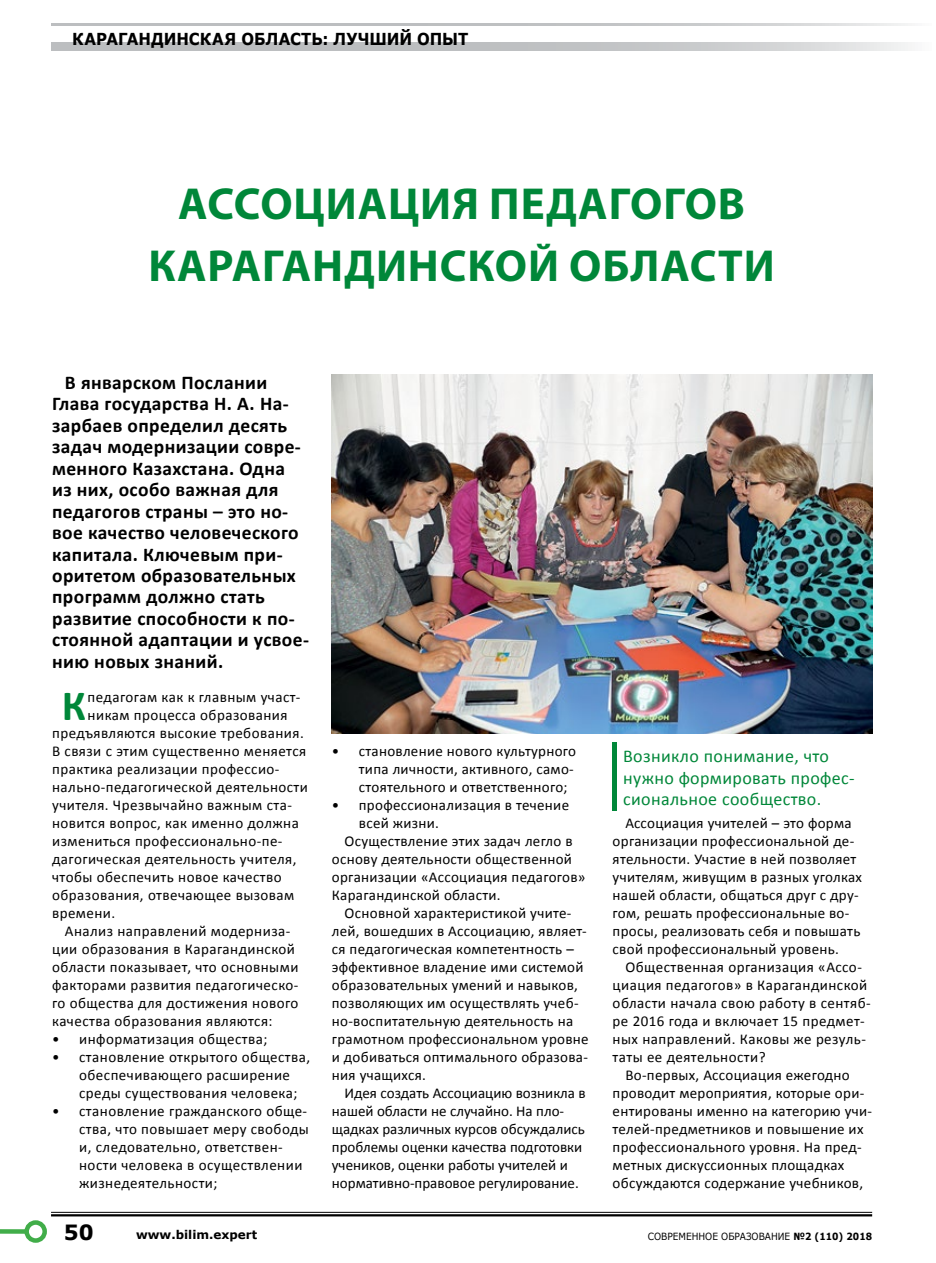
<style>
.page{position:relative;width:936px;height:1263px;background:#fff}
.page>*{position:absolute;margin:0;border:0;box-sizing:border-box;transform-origin:0 0}
.t1{font:700 45px/61.5px "Myriad Pro";letter-spacing:.02em;color:#008739;text-align:center}
.t2{font:700 43.35px "Calibri";color:#008739}
.t3{font:700 21px "Verdana";color:#000}
.t4{font:700 19.5px/21.5px "Calibri";letter-spacing:.02em;color:#000}
.t5{font:18px/21.6px "Calibri";letter-spacing:.02em;color:#008739}
.t6{font:700 16.5px "Verdana";color:#000;scale:.91 1}
.t7{font:15px/18px "Calibri";letter-spacing:.02em;color:#000}
.t8{font:15px "Calibri";color:#000}
.t9{font:700 12px "Verdana";color:#000}
.t10{font:9.9px "Verdana";color:#000;scale:.91 1}
.s1{font-weight:700}
</style>
<div class="page">
<div style="left:612px;top:742px;width:5px;height:69px;background:#008739"></div>
<img style="left:332px;top:374px;width:540px;height:359px">
<hr style="left:51px;top:1212px;width:821px;height:1px;background:#000">
<hr style="left:51px;top:1214px;width:821px;height:2px;background:#000">
<svg style="left:51px;top:43px;width:857px;height:8px;background:#c5c6c8"></svg>
<div style="left:0;top:1229px;width:27px;height:5px;background:#41ad49"></div>
<div style="left:24px;top:1220px;width:23px;height:23px;border:4px solid #41ad49;border-radius:50%"></div>
<hr style="left:51px;top:23px;width:880px;height:3px;background:#bcbec0">
<p class="t6" style="left:72px;top:27px;width:437px">КАРАГАНДИНСКАЯ ОБЛАСТЬ: ЛУЧШИЙ ОПЫТ</p>
<h1 class="t1" style="left:148px;top:172px;width:628px">АССОЦИАЦИЯ ПЕДАГОГОВ<br>КАРАГАНДИНСКОЙ ОБЛАСТИ</h1>
<p class="t4" style="left:52px;top:372px;width:258px;text-indent:13px">В январском Послании<br>Глава государства Н. А. На&shy;зарбаев определил десять задач модернизации совре&shy;менного Казахстана. Одна из них, особо важная для педагогов страны – это но&shy;вое качество человеческого капитала. Ключевым при&shy;оритетом образовательных программ должно стать развитие способности к по&shy;стоянной адаптации и усвое&shy;нию новых знаний.</p>
<h2 class="t2" style="left:62px;top:678px;width:26px">К</h2>
<p class="t7" style="left:88px;top:688px;width:214px">педагогам как к главным участ-</p>
<p class="t7" style="left:88px;top:706px;width:201px">никам процесса образования</p>
<p class="t7" style="left:52px;top:724px;width:253px">предъявляются высокие требования.</p>
<p class="t7" style="left:52px;top:742px;width:256px">В связи с этим существенно меняется</p>
<p class="t7" style="left:52px;top:760px;width:229px">практика реализации профессио-</p>
<p class="t7" style="left:52px;top:778px;width:257px">нально-педагогической деятельности</p>
<p class="t7" style="left:52px;top:796px;width:241px">учителя. Чрезвычайно важным ста-</p>
<p class="t7" style="left:52px;top:814px;width:248px">новится вопрос, как именно должна</p>
<p class="t7" style="left:52px;top:832px;width:232px">измениться профессионально-пе-</p>
<p class="t7" style="left:52px;top:850px;width:246px">дагогическая деятельность учителя,</p>
<p class="t7" style="left:52px;top:868px;width:231px">чтобы обеспечить новое качество</p>
<p class="t7" style="left:52px;top:886px;width:244px">образования, отвечающее вызовам</p>
<p class="t7" style="left:52px;top:904px;width:65px">времени.</p>
<p class="t7" style="left:65px;top:922px;width:227px">Анализ направлений модерниза-</p>
<p class="t7" style="left:52px;top:940px;width:244px">ции образования в Карагандинской</p>
<p class="t7" style="left:52px;top:958px;width:248px">области показывает, что основными</p>
<p class="t7" style="left:52px;top:976px;width:248px">факторами развития педагогическо-</p>
<p class="t7" style="left:52px;top:994px;width:248px">го общества для достижения нового</p>
<p class="t7" style="left:52px;top:1012px;width:222px">качества образования являются:</p>
<p class="t7" style="left:52px;top:1030px;width:217px">• информатизация общества;</p>
<p class="t7" style="left:79px;top:1048px;width:232px;text-indent:-27px">• становление открытого общества, обеспечивающего расширение среды существования человека;</p>
<p class="t7" style="left:79px;top:1102px;width:231px;text-indent:-27px">• становление гражданского обще&shy;ства, что повышает меру свободы и, следовательно, ответствен&shy;ности человека в осуществлении жизнедеятельности;</p>
<p class="t7" style="left:359px;top:742px;width:219px;text-indent:-27px">• становление нового культурного типа личности, активного, само&shy;стоятельного и ответственного;</p>
<p class="t7" style="left:332px;top:796px;width:239px">• профессионализация в течение</p>
<p class="t7" style="left:359px;top:814px;width:82px">всей жизни.</p>
<p class="t7" style="left:344px;top:832px;width:229px">Осуществление этих задач легло в</p>
<p class="t7" style="left:332px;top:850px;width:242px">основу деятельности общественной</p>
<p class="t7" style="left:332px;top:868px;width:255px">организации «Ассоциация педагогов»</p>
<p class="t7" style="left:332px;top:886px;width:170px">Карагандинской области.</p>
<p class="t7" style="left:344px;top:904px;width:228px">Основной характеристикой учите-</p>
<p class="t7" style="left:332px;top:922px;width:256px">лей, вошедших в Ассоциацию, являет-</p>
<p class="t7" style="left:332px;top:940px;width:243px">ся педагогическая компетентность –</p>
<p class="t7" style="left:332px;top:958px;width:253px">эффективное владение ими системой</p>
<p class="t7" style="left:332px;top:976px;width:248px">образовательных умений и навыков,</p>
<p class="t7" style="left:332px;top:994px;width:248px">позволяющих им осуществлять учеб-</p>
<p class="t7" style="left:332px;top:1012px;width:243px">но-воспитательную деятельность на</p>
<p class="t7" style="left:332px;top:1030px;width:258px">грамотном профессиональном уровне</p>
<p class="t7" style="left:332px;top:1048px;width:258px">и добиваться оптимального образова-</p>
<p class="t7" style="left:332px;top:1066px;width:96px">ния учащихся.</p>
<p class="t8" style="left:344px;top:1084px;width:242px">Идея создать Ассоциацию возникла в</p>
<p class="t8" style="left:332px;top:1102px;width:234px">нашей области не случайно. На пло-</p>
<p class="t8" style="left:332px;top:1120px;width:254px">щадках различных курсов обсуждались</p>
<p class="t8" style="left:332px;top:1138px;width:252px">проблемы оценки качества подготовки</p>
<p class="t8" style="left:332px;top:1156px;width:237px">учеников, оценки работы учителей и</p>
<p class="t8" style="left:332px;top:1174px;width:248px">нормативно-правовое регулирование.</p>
<p class="t5" style="left:623px;top:745px;width:233px">Возникло понимание, что нужно формировать профес&shy;сиональное сообщество.</p>
<p class="t7" style="left:612px;top:814px;width:251px;text-indent:13px">Ассоциация учителей – это форма организации профессиональной де&shy;ятельности. Участие в ней позволяет учителям, живущим в разных уголках нашей области, общаться друг с дру&shy;гом, решать профессиональные во&shy;просы, реализовать себя и повышать свой профессиональный уровень.</p>
<p class="t7" style="left:612px;top:958px;width:259px;text-indent:13px">Общественная организация «Ассо&shy;циация педагогов» в Карагандинской области начала свою работу в сентяб&shy;ре 2016 года и включает 15 предмет&shy;ных направлений. Каковы же резуль&shy;таты ее деятельности?</p>
<p class="t7" style="left:612px;top:1066px;width:261px;text-indent:13px">Во-первых, Ассоциация ежегодно проводит мероприятия, которые ори&shy;ентированы именно на категорию учи&shy;телей-предметников и повышение их профессионального уровня. На пред&shy;метных дискуссионных площадках обсуждаются содержание учебников,</p>
<h3 class="t3" style="left:64px;top:1217px;width:31px">50</h3>
<p class="t9" style="left:136px;top:1226px;width:123px">www.bilim.expert</p>
<p class="t10" style="left:647px;top:1229px;width:248px">СОВРЕМЕННОЕ ОБРАЗОВАНИЕ <span class="s1">№2 (110) 2018</span></p>
</div>
